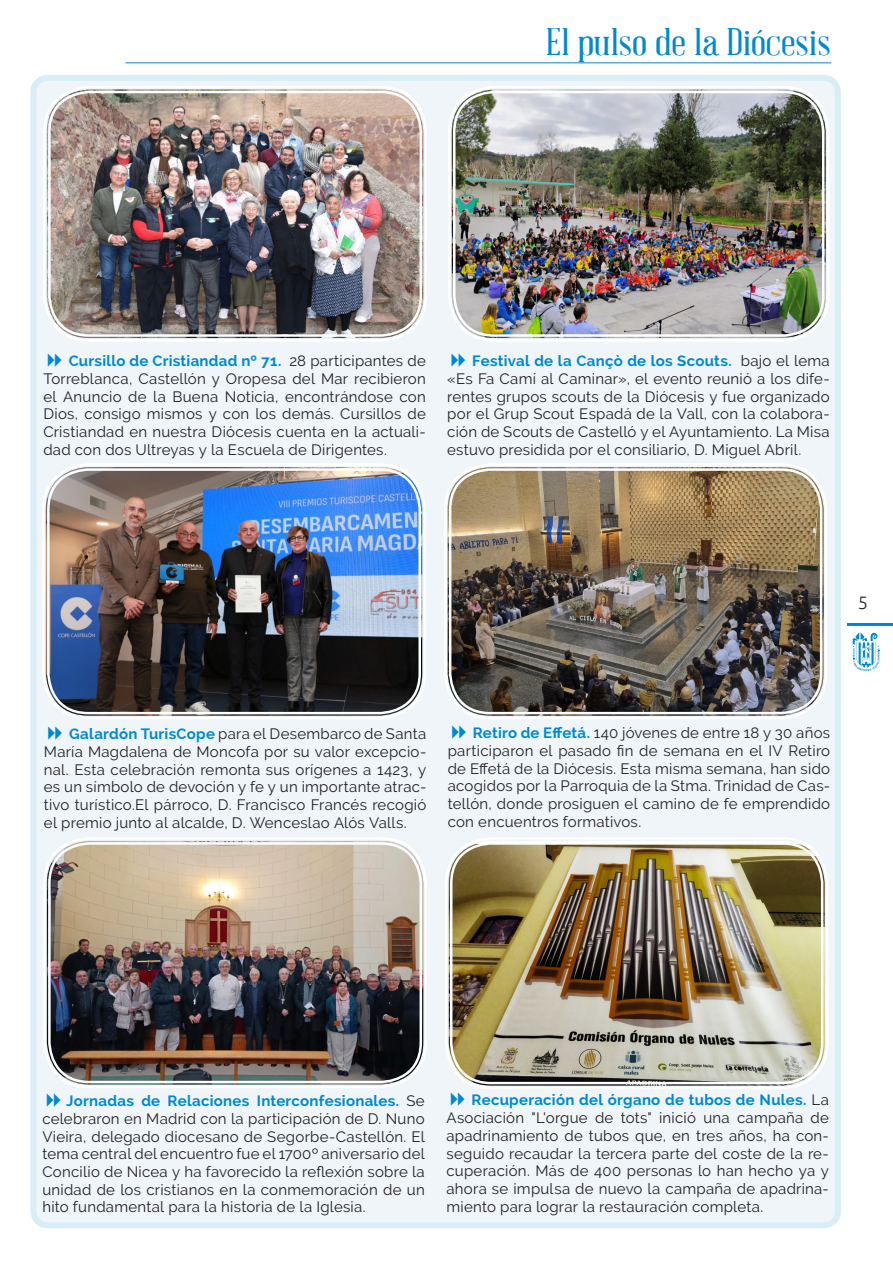
<style>
.page{position:relative;width:893px;height:1263px;background:#fff}
.page>*{position:absolute;margin:0;border:0;box-sizing:border-box;transform-origin:0 0}
.ENTRADILLA{font:37.5px "Abraham Lincoln";color:#0089cf;scale:1.2 1}
.t1{font:300 18px "Ubuntu";color:#231f20}
.t2{font:15px/17.7px "Raleway";letter-spacing:.015em;color:#231f20;text-align:justify}
.s1{font-weight:700;color:#0089cf}
</style>
<div class="page">
<hr style="left:847px;top:624px;width:46px;height:2px;background:#0089cf">
<svg style="left:853px;top:632px;width:26px;height:39px"></svg>
<div style="left:33px;top:78px;width:805px;height:1147px;background:#eff5f9;border-radius:14px"></div>
<div style="left:30px;top:75px;width:811px;height:1153px;border:6px solid #0089cf;border-radius:14px"></div>
<img style="left:46px;top:467px;width:376px;height:249px">
<div style="left:42px;top:463px;width:384px;height:256px;border:2px solid #fff;border-radius:45px"></div>
<div style="left:47px;top:468px;width:374px;height:246px;border:2px solid #fff;border-radius:40px"></div>
<img style="left:448px;top:467px;width:376px;height:249px">
<div style="left:444px;top:463px;width:383px;height:256px;border:2px solid #fff;border-radius:45px"></div>
<div style="left:449px;top:468px;width:373px;height:246px;border:2px solid #fff;border-radius:40px"></div>
<img style="left:47px;top:89px;width:376px;height:249px">
<div style="left:43px;top:86px;width:384px;height:256px;border:2px solid #fff;border-radius:45px"></div>
<div style="left:48px;top:91px;width:374px;height:246px;border:2px solid #fff;border-radius:40px"></div>
<img style="left:452px;top:89px;width:374px;height:249px">
<div style="left:448px;top:86px;width:381px;height:256px;border:2px solid #fff;border-radius:45px"></div>
<div style="left:453px;top:91px;width:371px;height:246px;border:2px solid #fff;border-radius:40px"></div>
<img style="left:47px;top:841px;width:376px;height:243px">
<div style="left:43px;top:837px;width:384px;height:251px;border:2px solid #fff;border-radius:45px"></div>
<div style="left:48px;top:842px;width:374px;height:241px;border:2px solid #fff;border-radius:40px"></div>
<img style="left:449px;top:844px;width:376px;height:241px">
<div style="left:445px;top:837px;width:383px;height:252px;border:2px solid #fff;border-radius:45px"></div>
<div style="left:450px;top:842px;width:373px;height:242px;border:2px solid #fff;border-radius:40px"></div>
<hr style="left:125px;top:62px;width:706px;height:1px;background:#0089cf">
<p class="ENTRADILLA" style="left:546px;top:22px;width:239px">El pulso de la Diócesis</p>
<p class="t2" style="left:43px;top:352px;width:384px;text-indent:25px"><span class="s1">Cursillo de Cristiandad nº 71.</span> 28 participantes de Torreblanca, Castellón y Oropesa del Mar recibieron el Anuncio de la Buena Noticia, encontrándose con Dios, consigo mismos y con los demás. Cursillos de Cristiandad en nuestra Diócesis cuenta en la actuali&shy;dad con dos Ultreyas y la Escuela de Dirigentes.</p>
<p class="t2" style="left:447px;top:352px;width:384px;text-indent:25px"><span class="s1">Festival de la Cançò de los Scouts.</span> bajo el lema «Es Fa Camí al Caminar», el evento reunió a los dife&shy;rentes grupos scouts de la Diócesis y fue organizado por el Grup Scout Espadá de la Vall, con la colabora&shy;ción de Scouts de Castelló y el Ayuntamiento. La Misa estuvo presidida por el consiliario, D. Miguel Abril.</p>
<p class="t1" style="left:858px;top:591px;width:12px">5</p>
<p class="t2" style="left:44px;top:725px;width:384px;text-indent:25px"><span class="s1">Galardón TurisCope</span> para el Desembarco de Santa María Magdalena de Moncofa por su valor excepcio&shy;nal. Esta celebración remonta sus orígenes a 1423, y es un símbolo de devoción y fe y un importante atrac&shy;tivo turístico.El párroco, D. Francisco Francés recogió el premio junto al alcalde, D. Wenceslao Alós Valls.</p>
<p class="t2" style="left:448px;top:724px;width:384px;text-indent:25px"><span class="s1">Retiro de Effetá.</span> 140 jóvenes de entre 18 y 30 años participaron el pasado fin de semana en el IV Retiro de Effetá de la Diócesis. Esta misma semana, han sido acogidos por la Parroquia de la Stma. Trinidad de Cas&shy;tellón, donde prosiguen el camino de fe emprendido con encuentros formativos.</p>
<p class="t2" style="left:42px;top:1092px;width:384px;text-indent:24px"><span class="s1">Jornadas de Relaciones Interconfesionales.</span> Se celebraron en Madrid con la participación de D. Nuno Vieira, delegado diocesano de Segorbe-Castellón. El tema central del encuentro fue el 1700º aniversario del Concilio de Nicea y ha favorecido la reflexión sobre la unidad de los cristianos en la conmemoración de un hito fundamental para la historia de la Iglesia.</p>
<p class="t2" style="left:446px;top:1091px;width:384px;text-indent:25px"><span class="s1">Recuperación del órgano de tubos de Nules.</span> La Asociación "L'orgue de tots" inició una campaña de apadrinamiento de tubos que, en tres años, ha con&shy;seguido recaudar la tercera parte del coste de la re&shy;cuperación. Más de 400 personas lo han hecho ya y ahora se impulsa de nuevo la campaña de apadrina&shy;miento para lograr la restauración completa.</p>
</div>
